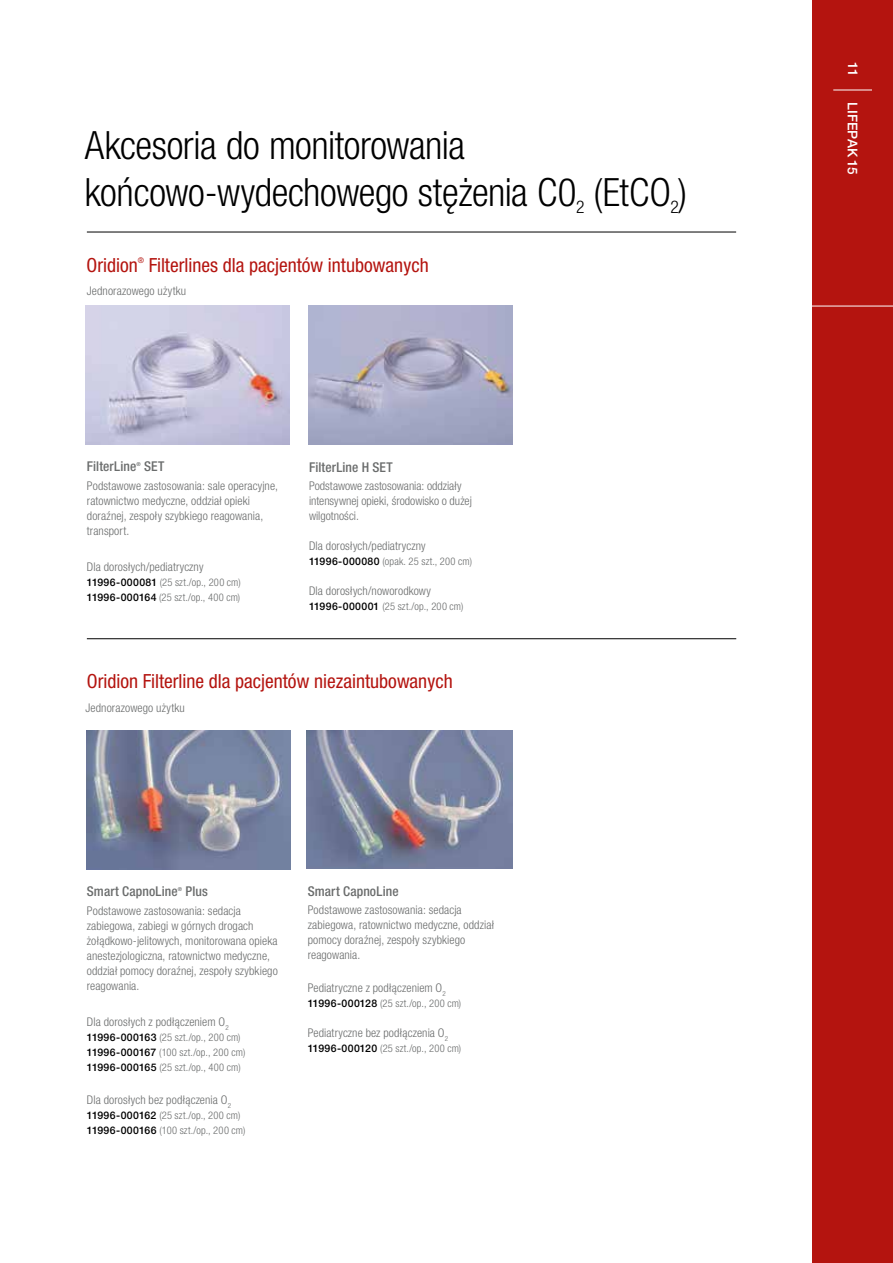
<style>
.page{position:relative;width:893px;height:1263px;background:#fff}
.page>*{position:absolute;margin:0;border:0;box-sizing:border-box;transform-origin:0 0}
.t1{font:300 condensed 39px/46.8px "Helvetica Neue LTW1 G";letter-spacing:-.01em;color:#000}
.t2{font:condensed 19.5px "Helvetica Neue LTW1 G";color:#b4140f}
.t3{font:300 condensed 17.55px "Helvetica Neue LTW1 G";color:#000}
.t4{font:500 condensed 13.5px "Helvetica Neue LTW1 G";letter-spacing:.01em;color:#6a6c6c}
.t5{font:500 13.5px "Helvetica Neue LTW1 G";color:#fff}
.t6{font:300 condensed 12px/15px "Helvetica Neue LTW1 G";letter-spacing:.01em;color:#6a6c6c}
.t7{font:300 condensed 10.5px/15px "Helvetica Neue LTW1 G";letter-spacing:.02em;color:#6a6c6c}
.t8{font:condensed 7.8px "Helvetica Neue LTW1 G";color:#b4140f}
.t9{font:500 condensed 5.4px "Helvetica Neue LTW1 G";color:#6a6c6c}
.s1{font-weight:500;font-stretch:normal;color:#000}
</style>
<div class="page">
<div style="left:812px;top:0;width:81px;height:1263px;background:#b4140f"></div>
<hr style="left:833px;top:90px;width:39px;height:1px;background:#fff">
<hr style="left:805px;top:306px;width:88px;height:1px;background:#fff">
<hr style="left:87px;top:232px;width:649px;height:1px;background:#000">
<img style="left:86px;top:306px;width:204px;height:138px">
<img style="left:86px;top:731px;width:205px;height:138px">
<img style="left:307px;top:730px;width:205px;height:139px">
<img style="left:309px;top:306px;width:203px;height:138px">
<hr style="left:87px;top:638px;width:649px;height:1px;background:#000">
<h1 class="t1" style="left:85px;top:123px;width:604px">Akcesoria do monitorowania końcowo-wydechowego stężenia C0 (EtCO )</h1>
<h3 class="t3" style="left:576px;top:197px;width:10px">2</h3>
<h3 class="t3" style="left:670px;top:197px;width:10px">2</h3>
<h2 class="t2" style="left:86px;top:253px;width:53px">Oridion</h2>
<p class="t8" style="left:138px;top:256px;width:8px">®</p>
<h2 class="t2" style="left:149px;top:253px;width:281px">Filterlines dla pacjentów intubowanych</h2>
<p class="t6" style="left:87px;top:284px;width:101px">Jednorazowego użytku</p>
<p class="t4" style="left:87px;top:458px;width:51px">FilterLine</p>
<p class="t9" style="left:136px;top:461px;width:6px">®</p>
<p class="t4" style="left:144px;top:458px;width:22px">SET</p>
<p class="t6" style="left:87px;top:478px;width:193px">Podstawowe zastosowania: sale operacyjne, ratownictwo medyczne, oddział opieki doraźnej, zespoły szybkiego reagowania, transport.</p>
<p class="t6" style="left:87px;top:559px;width:118px">Dla dorosłych/pediatryczny</p>
<p class="t7" style="left:87px;top:575px;width:155px"><span class="s1">11996-000081</span> (25 szt./op., 200 cm)<br><span class="s1">11996-000164</span> (25 szt./op., 400 cm)</p>
<p class="t4" style="left:309px;top:459px;width:85px">FilterLine H SET</p>
<p class="t6" style="left:309px;top:478px;width:164px">Podstawowe zastosowania: oddziały intensywnej opieki, środowisko o dużej wilgotności.</p>
<p class="t6" style="left:309px;top:538px;width:118px">Dla dorosłych/pediatryczny</p>
<p class="t7" style="left:309px;top:554px;width:165px"><span class="s1">11996-000080</span> (opak. 25 szt., 200 cm)</p>
<p class="t6" style="left:309px;top:583px;width:123px">Dla dorosłych/noworodkowy</p>
<p class="t7" style="left:309px;top:599px;width:156px"><span class="s1">11996-000001</span> (25 szt./op., 200 cm)</p>
<h2 class="t2" style="left:87px;top:670px;width:367px">Oridion Filterline dla pacjentów niezaintubowanych</h2>
<p class="t6" style="left:86px;top:700px;width:101px">Jednorazowego użytku</p>
<p class="t4" style="left:87px;top:883px;width:92px">Smart CapnoLine</p>
<p class="t9" style="left:178px;top:885px;width:6px">®</p>
<p class="t4" style="left:185px;top:883px;width:24px">Plus</p>
<p class="t6" style="left:87px;top:903px;width:192px">Podstawowe zastosowania: sedacja zabiegowa, zabiegi w górnych drogach żołądkowo-jelitowych, monitorowana opieka anestezjologiczna, ratownictwo medyczne, oddział pomocy doraźnej, zespoły szybkiego reagowania.</p>
<p class="t6" style="left:87px;top:1014px;width:143px">Dla dorosłych z podłączeniem O<sub>2</sub></p>
<p class="t7" style="left:87px;top:1030px;width:160px"><span class="s1">11996-000163</span> (25 szt./op., 200 cm)<br><span class="s1">11996-000167</span> (100 szt./op., 200 cm)<br><span class="s1">11996-000165</span> (25 szt./op., 400 cm)</p>
<p class="t6" style="left:87px;top:1092px;width:146px">Dla dorosłych bez podłączenia O<sub>2</sub></p>
<p class="t7" style="left:87px;top:1108px;width:160px"><span class="s1">11996-000162</span> (25 szt./op., 200 cm)<br><span class="s1">11996-000166</span> (100 szt./op., 200 cm)</p>
<p class="t4" style="left:308px;top:883px;width:92px">Smart CapnoLine</p>
<p class="t6" style="left:308px;top:902px;width:188px">Podstawowe zastosowania: sedacja zabiegowa, ratownictwo medyczne, oddział pomocy doraźnej, zespoły szybkiego reagowania.</p>
<p class="t6" style="left:308px;top:981px;width:140px">Pediatryczne z podłączeniem O<sub>2</sub></p>
<p class="t7" style="left:308px;top:996px;width:155px"><span class="s1">11996-000128</span> (25 szt./op., 200 cm)</p>
<p class="t6" style="left:308px;top:1026px;width:142px">Pediatryczne bez podłączenia O<sub>2</sub></p>
<p class="t7" style="left:308px;top:1041px;width:155px"><span class="s1">11996-000120</span> (25 szt./op., 200 cm)</p>
<p class="t5" style="left:861px;top:62px;width:17px;rotate:90deg">11</p>
<p class="t5" style="left:861px;top:102px;width:74px;rotate:90deg">LIFEPAK 15</p>
</div>
